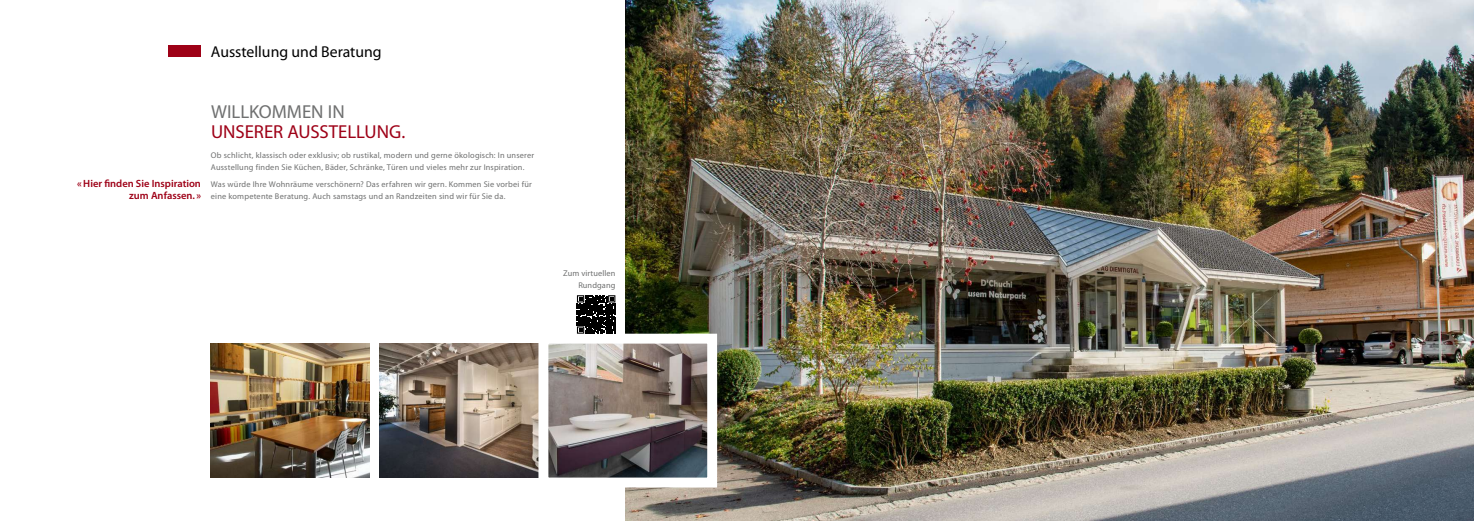
<style>
.page{position:relative;width:1474px;height:521px;background:#fff}
.page>*{position:absolute;margin:0;border:0;box-sizing:border-box;transform-origin:0 0}
.t1{font:18.81px "Myriad Pro";letter-spacing:-.005em;color:#9e0117}
.t2{font:18.81px "Myriad Pro";color:#6f7070}
.t3{font:15.75px "Myriad Pro";color:#000}
.t4{font:600 10.5px/12.2px "Myriad Pro";color:#9e0117;text-align:right}
.t5{font:8.31px/12.2px "Myriad Pro";letter-spacing:.02em;color:#6f7070}
</style>
<div class="page">
<div style="left:169px;top:46px;width:32px;height:11px;background:#9e0117"></div>
<img style="left:625px;top:0;width:848px;height:521px">
<img style="left:211px;top:344px;width:159px;height:133px">
<img style="left:379px;top:344px;width:154px;height:133px">
<svg style="left:533px;top:329px;width:189px;height:163px"></svg>
<img style="left:543px;top:295px;width:169px;height:187px">
<h2 class="t3" style="left:211px;top:42px;width:172px">Ausstellung und Beratung</h2>
<p class="t4" style="left:77px;top:177px;width:125px">«Hier finden Sie Inspiration zum Anfassen. »</p>
<h1 class="t2" style="left:211px;top:100px;width:135px">WILLKOMMEN IN</h1>
<h1 class="t1" style="left:211px;top:120px;width:196px">UNSERER AUSSTELLUNG.</h1>
<p class="t5" style="left:211px;top:149px;width:325px">Ob schlicht, klassisch oder exklusiv; ob rustikal, modern und gerne ökologisch: In unserer<br>Ausstellung finden Sie Küchen, Bäder, Schränke, Türen und vieles mehr zur Inspiration.</p>
<p class="t5" style="left:211px;top:178px;width:322px">Was würde Ihre Wohnräume verschönern? Das erfahren wir gern. Kommen Sie vorbei für eine kompetente Beratung. Auch samstags und an Randzeiten sind wir für Sie da.</p>
<p class="t5" style="left:563px;top:266px;width:54px;text-align:right">Zum virtuellen<br>Rundgang</p>
</div>
